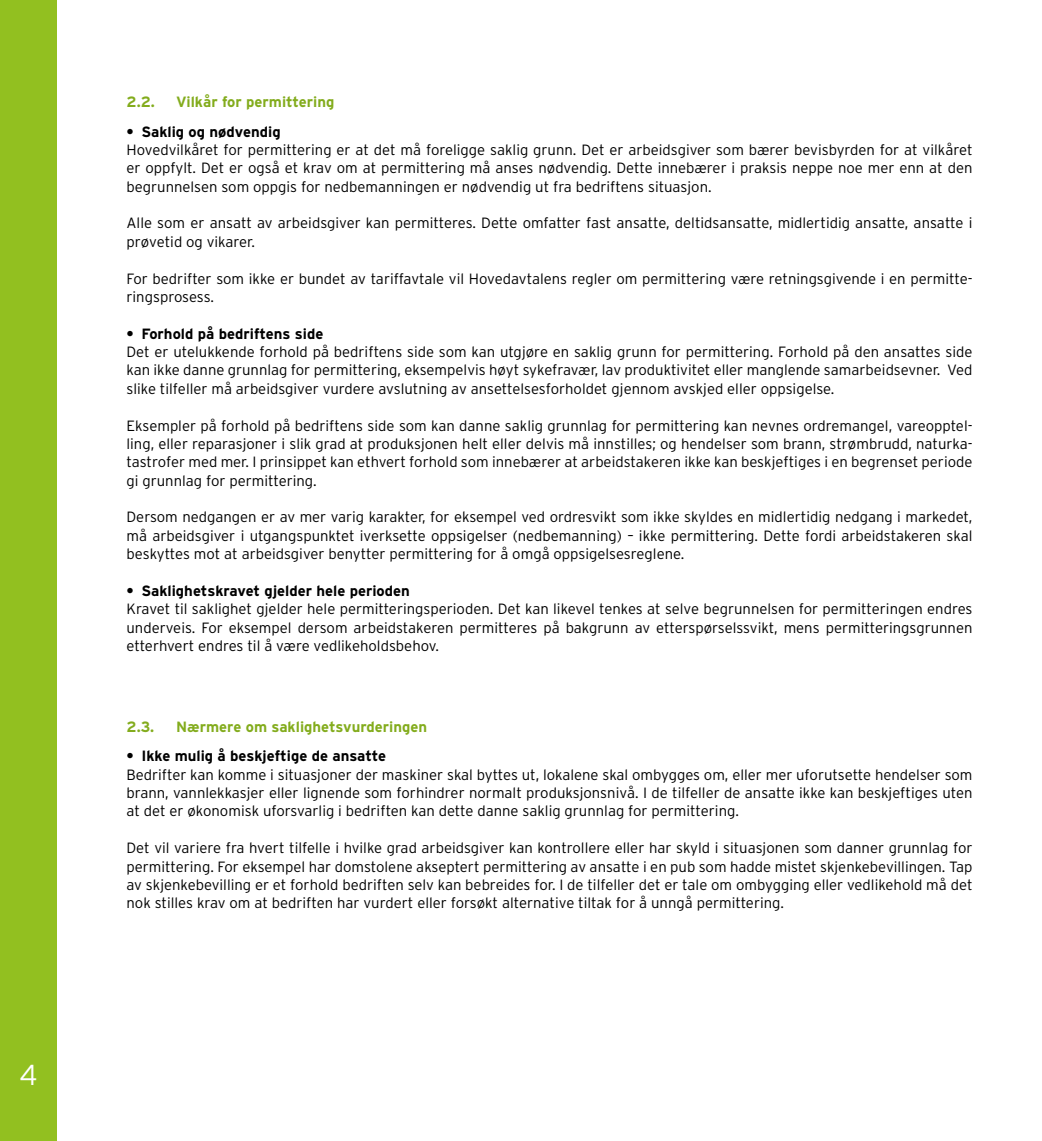
<style>
.page{position:relative;width:1042px;height:1141px;background:#fff}
.page>*{position:absolute;margin:0;border:0;box-sizing:border-box;transform-origin:0 0}
.t1{font:300 28.88px "Interstate";color:#fff}
.t2{font:300 14.88px/18.4px "Interstate";color:#000;text-align:justify}
.t3{font:700 14.88px "Interstate";color:#000}
.t4{font:700 14.88px "Interstate";color:#83ac1d}
</style>
<div class="page">
<div style="left:0;top:0;width:57px;height:1141px;background:#92c020"></div>
<h1 class="t1" style="left:20px;top:1058px;width:20px">4</h1>
<p class="t4" style="left:126px;top:93px;width:30px">2.2.</p>
<p class="t4" style="left:176px;top:93px;width:160px">Vilkår for permittering</p>
<p class="t3" style="left:126px;top:123px;width:156px">• Saklig og nødvendig</p>
<p class="t2" style="left:126px;top:140px;width:847px">Hovedvilkåret for permittering er at det må foreligge saklig grunn. Det er arbeidsgiver som bærer bevisbyrden for at vilkåret er oppfylt. Det er også et krav om at permittering må anses nødvendig. Dette innebærer i praksis neppe noe mer enn at den begrunnelsen som oppgis for nedbemanningen er nødvendig ut fra bedriftens situasjon.</p>
<p class="t2" style="left:126px;top:214px;width:847px">Alle som er ansatt av arbeidsgiver kan permitteres. Dette omfatter fast ansatte, deltidsansatte, midlertidig ansatte, ansatte i prøvetid og vikarer.</p>
<p class="t2" style="left:126px;top:269px;width:847px">For bedrifter som ikke er bundet av tariffavtale vil Hovedavtalens regler om permittering være retningsgivende i en permitte&shy;ringsprosess.</p>
<p class="t3" style="left:126px;top:325px;width:198px">• Forhold på bedriftens side</p>
<p class="t2" style="left:126px;top:342px;width:847px">Det er utelukkende forhold på bedriftens side som kan utgjøre en saklig grunn for permittering. Forhold på den ansattes side kan ikke danne grunnlag for permittering, eksempelvis høyt sykefravær, lav produktivitet eller manglende samarbeidsevner. Ved slike tilfeller må arbeidsgiver vurdere avslutning av ansettelsesforholdet gjennom avskjed eller oppsigelse.</p>
<p class="t2" style="left:126px;top:416px;width:847px">Eksempler på forhold på bedriftens side som kan danne saklig grunnlag for permittering kan nevnes ordremangel, vareopptel&shy;ling, eller reparasjoner i slik grad at produksjonen helt eller delvis må innstilles; og hendelser som brann, strømbrudd, naturka&shy;tastrofer med mer. I prinsippet kan ethvert forhold som innebærer at arbeidstakeren ikke kan beskjeftiges i en begrenset periode gi grunnlag for permittering.</p>
<p class="t2" style="left:126px;top:508px;width:847px">Dersom nedgangen er av mer varig karakter, for eksempel ved ordresvikt som ikke skyldes en midlertidig nedgang i markedet, må arbeidsgiver i utgangspunktet iverksette oppsigelser (nedbemanning) – ikke permittering. Dette fordi arbeidstakeren skal beskyttes mot at arbeidsgiver benytter permittering for å omgå oppsigelsesreglene.</p>
<p class="t3" style="left:126px;top:582px;width:285px">• Saklighetskravet gjelder hele perioden</p>
<p class="t2" style="left:126px;top:600px;width:847px">Kravet til saklighet gjelder hele permitteringsperioden. Det kan likevel tenkes at selve begrunnelsen for permitteringen endres underveis. For eksempel dersom arbeidstakeren permitteres på bakgrunn av etterspørselssvikt, mens permitteringsgrunnen etterhvert endres til å være vedlikeholdsbehov.</p>
<p class="t4" style="left:126px;top:718px;width:29px">2.3.</p>
<p class="t4" style="left:176px;top:718px;width:253px">Nærmere om saklighetsvurderingen</p>
<p class="t3" style="left:126px;top:748px;width:261px">• Ikke mulig å beskjeftige de ansatte</p>
<p class="t2" style="left:126px;top:765px;width:847px">Bedrifter kan komme i situasjoner der maskiner skal byttes ut, lokalene skal ombygges om, eller mer uforutsette hendelser som brann, vannlekkasjer eller lignende som forhindrer normalt produksjonsnivå. I de tilfeller de ansatte ikke kan beskjeftiges uten at det er økonomisk uforsvarlig i bedriften kan dette danne saklig grunnlag for permittering.</p>
<p class="t2" style="left:126px;top:839px;width:847px">Det vil variere fra hvert tilfelle i hvilke grad arbeidsgiver kan kontrollere eller har skyld i situasjonen som danner grunnlag for permittering. For eksempel har domstolene akseptert permittering av ansatte i en pub som hadde mistet skjenkebevillingen. Tap av skjenkebevilling er et forhold bedriften selv kan bebreides for. I de tilfeller det er tale om ombygging eller vedlikehold må det nok stilles krav om at bedriften har vurdert eller forsøkt alternative tiltak for å unngå permittering.</p>
</div>
